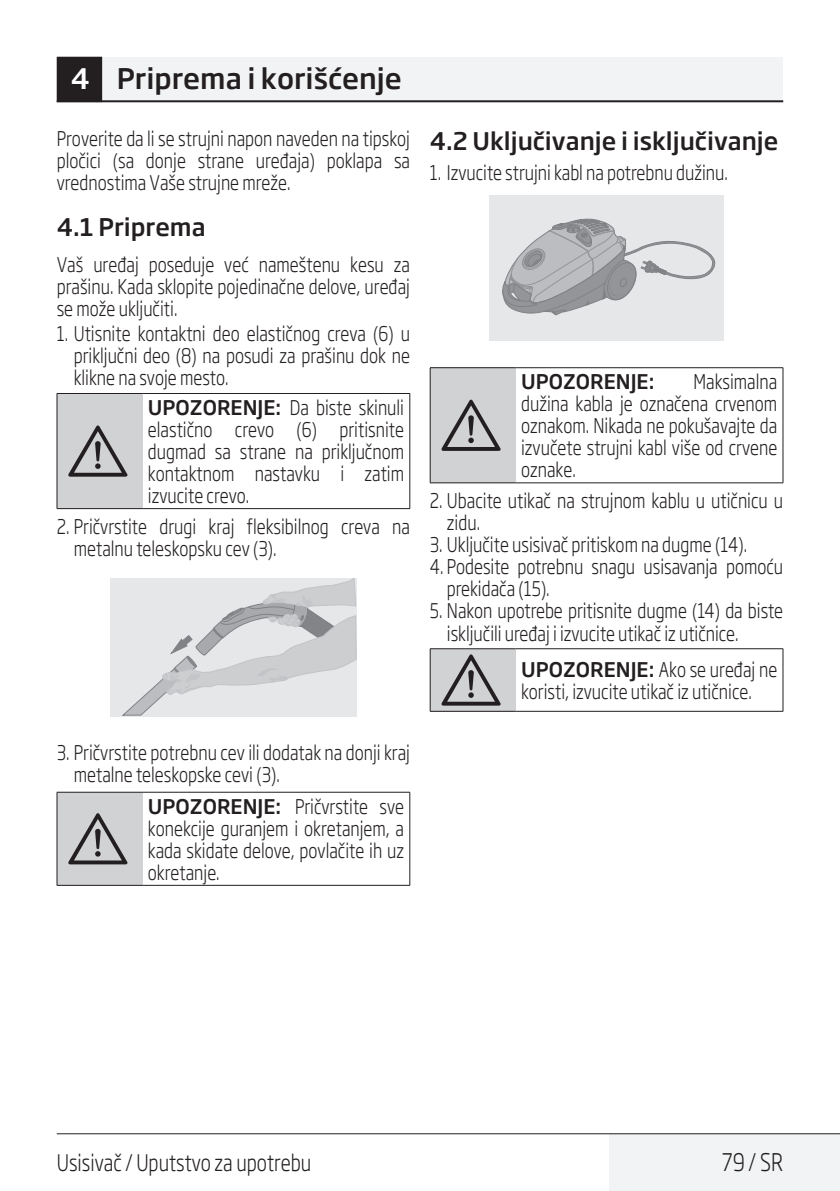
<style>
.page{position:relative;width:840px;height:1191px;background:#fff}
.page>*{position:absolute;margin:0;border:0;box-sizing:border-box;transform-origin:0 0}
.t1{font:64px "ZIWARNUN";color:#231f20}
.Unite_Baslik_Icerik{font:500 28px "Soho Gothic Pro";color:#231f20}
.Alt_Baslik_Icerik{font:500 24px "Soho Gothic Pro";color:#231f20}
.t2{font:300 24px "Soho Gothic Pro";color:#231f20;scale:.8 1}
.t3{font:300 22.4px "Soho Gothic Pro";color:#231f20;scale:.8 1}
.Duz_Metin{font:300 20px/22px "Soho Gothic Pro";color:#231f20;text-align:justify;scale:.8 1}
.Duz_Metin-2{font:500 20px "Soho Gothic Pro";color:#231f20}
.s1{color:#fff}
.s2{font-weight:500}
</style>
<div class="page">
<div style="left:57px;top:57px;width:725px;height:45px;background:#f2f3f4"></div>
<hr style="left:57px;top:100px;width:725px;height:2px;background:#231f20">
<div style="left:58px;top:58px;width:43px;height:43px;background:#231f20"></div>
<div style="left:57px;top:57px;width:45px;height:45px;border:2px solid #231f20"></div>
<div style="left:609px;top:1133px;width:230px;height:58px;background:#f2f3f4"></div>
<hr style="left:57px;top:1133px;width:782px;height:1px;background:#231f20">
<div style="left:57px;top:393px;width:85px;height:115px;background:#d1d2d4"></div>
<hr style="left:142px;top:393px;width:268px;height:1px;background:#231f20">
<hr style="left:409px;top:394px;width:1px;height:114px;background:#231f20">
<hr style="left:142px;top:508px;width:268px;height:1px;background:#231f20">
<hr style="left:57px;top:508px;width:85px;height:1px;background:#231f20">
<hr style="left:57px;top:393px;width:85px;height:1px;background:#231f20">
<hr style="left:57px;top:394px;width:1px;height:114px;background:#231f20">
<div style="left:110px;top:578px;width:246px;height:138px;background:#e6e7e9"></div>
<svg style="left:122px;top:578px;width:234px;height:137px"></svg>
<div style="left:57px;top:792px;width:85px;height:93px;background:#d1d2d4"></div>
<hr style="left:142px;top:792px;width:268px;height:1px;background:#231f20">
<hr style="left:409px;top:792px;width:1px;height:93px;background:#231f20">
<hr style="left:142px;top:885px;width:268px;height:1px;background:#231f20">
<hr style="left:57px;top:885px;width:85px;height:1px;background:#231f20">
<hr style="left:57px;top:792px;width:85px;height:1px;background:#231f20">
<hr style="left:57px;top:792px;width:1px;height:93px;background:#231f20">
<div style="left:489px;top:195px;width:234px;height:145px;background:#e6e7e9"></div>
<svg style="left:502px;top:219px;width:213px;height:96px"></svg>
<div style="left:430px;top:368px;width:85px;height:115px;background:#d1d2d4"></div>
<hr style="left:515px;top:367px;width:267px;height:1px;background:#231f20">
<hr style="left:782px;top:368px;width:1px;height:114px;background:#231f20">
<hr style="left:515px;top:482px;width:267px;height:1px;background:#231f20">
<hr style="left:429px;top:482px;width:86px;height:1px;background:#231f20">
<hr style="left:429px;top:367px;width:86px;height:1px;background:#231f20">
<hr style="left:429px;top:368px;width:1px;height:114px;background:#231f20">
<div style="left:430px;top:649px;width:85px;height:62px;background:#d1d2d4"></div>
<hr style="left:515px;top:648px;width:267px;height:1px;background:#231f20">
<hr style="left:782px;top:649px;width:1px;height:62px;background:#231f20">
<hr style="left:515px;top:711px;width:267px;height:1px;background:#231f20">
<hr style="left:429px;top:711px;width:86px;height:1px;background:#231f20">
<hr style="left:429px;top:648px;width:86px;height:1px;background:#231f20">
<hr style="left:429px;top:649px;width:1px;height:62px;background:#231f20">
<p class="Unite_Baslik_Icerik" style="left:71px;top:56px;width:332px"><span class="s1">4</span> Priprema i korišćenje</p>
<p class="Duz_Metin" style="left:57px;top:127px;width:443px">Proverite da li se strujni napon naveden na tipskoj pločici (sa donje strane uređaja) poklapa sa vrednostima Vaše strujne mreže.</p>
<p class="Alt_Baslik_Icerik" style="left:57px;top:208px;width:150px">4.1 Priprema</p>
<p class="Duz_Metin" style="left:57px;top:253px;width:443px">Vaš uređaj poseduje već nameštenu kesu za prašinu. Kada sklopite pojedinačne delove, uređaj se može uključiti.</p>
<p class="Duz_Metin" style="left:74px;top:322px;width:421px;text-indent:-17px">1. Utisnite kontaktni deo elastičnog creva (6) u priključni deo (8) na posudi za prašinu dok ne klikne na svoje mesto.</p>
<p class="t1" style="left:68px;top:417px;width:63px">A</p>
<p class="Duz_Metin" style="left:148px;top:395px;width:321px"><span class="s2">UPOZORENJE:</span> Da biste skinuli elastično crevo (6) pritisnite dugmad sa strane na priključnom kontaktnom nastavku i zatim izvucite crevo.</p>
<p class="Duz_Metin" style="left:74px;top:514px;width:421px;text-indent:-17px">2. Pričvrstite drugi kraj fleksibilnog creva na metalnu teleskopsku cev (3).</p>
<p class="Duz_Metin" style="left:74px;top:740px;width:421px;text-indent:-17px">3. Pričvrstite potrebnu cev ili dodatak na donji kraj metalne teleskopske cevi (3).</p>
<p class="t1" style="left:68px;top:805px;width:63px">A</p>
<p class="Duz_Metin" style="left:148px;top:794px;width:321px"><span class="s2">UPOZORENJE:</span> Pričvrstite sve konekcije guranjem i okretanjem, a kada skidate delove, povlačite ih uz okretanje.</p>
<p class="Alt_Baslik_Icerik" style="left:429px;top:122px;width:350px">4.2 Uključivanje i isključivanje</p>
<p class="Duz_Metin" style="left:429px;top:160px;width:374px">1. Izvucite strujni kabl na potrebnu dužinu.</p>
<p class="Duz_Metin" style="left:521px;top:369px;width:321px;text-indent:172px">Maksimalna dužina kabla je označena crvenom oznakom. Nikada ne pokušavajte da izvučete strujni kabl više od crvene oznake.</p>
<p class="Duz_Metin" style="left:446px;top:489px;width:421px;text-indent:-17px">2. Ubacite utikač na strujnom kablu u utičnicu u zidu.</p>
<p class="Duz_Metin" style="left:429px;top:533px;width:398px">3. Uključite usisivač pritiskom na dugme (14).</p>
<p class="Duz_Metin" style="left:446px;top:555px;width:421px;text-indent:-17px">4. Podesite potrebnu snagu usisavanja pomoću prekidača (15).</p>
<p class="Duz_Metin" style="left:446px;top:599px;width:421px;text-indent:-17px">5. Nakon upotrebe pritisnite dugme (14) da biste isključili uređaj i izvucite utikač iz utičnice.</p>
<p class="t1" style="left:441px;top:646px;width:63px">A</p>
<p class="Duz_Metin" style="left:521px;top:657px;width:321px"><span class="s2">UPOZORENJE:</span> Ako se uređaj ne koristi, izvucite utikač iz utičnice.</p>
<p class="Duz_Metin-2" style="left:521px;top:366px;width:135px">UPOZORENJE:</p>
<p class="t1" style="left:441px;top:391px;width:63px">A</p>
<p class="t3" style="left:57px;top:1145px;width:319px">Usisivač / Uputstvo za upotrebu</p>
<p class="t2" style="left:721px;top:1143px;width:78px">79 / SR</p>
</div>
